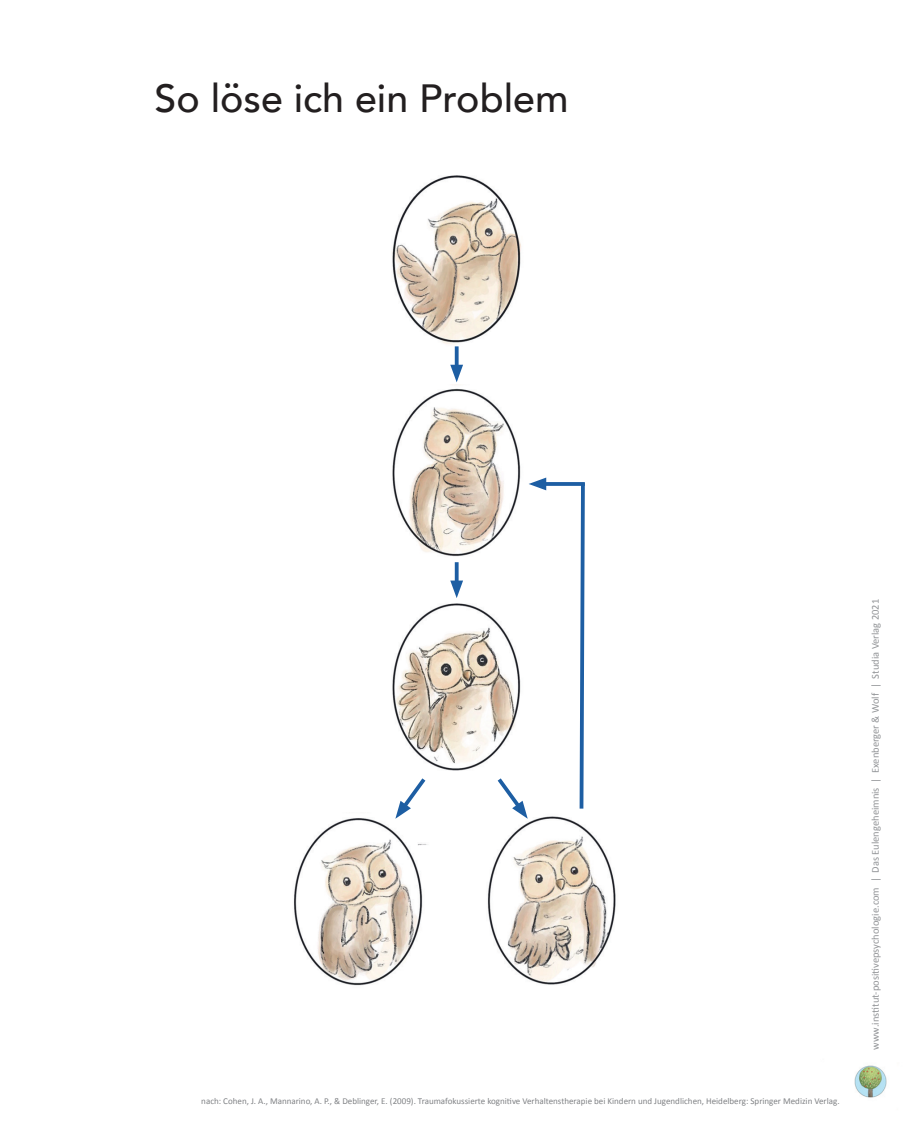
<style>
.page{position:relative;width:910px;height:1127px;background:#fff}
.page>*{position:absolute;margin:0;border:0;box-sizing:border-box;transform-origin:0 0}
.t1{font:500 39.3px "Avenir";color:#231f20}
.t2{font:10.5px "Calibri";color:#929497}
.t3{font:9px "Calibri";color:#808285}
</style>
<div class="page">
<img style="left:854px;top:1065px;width:33px;height:33px">
<img style="left:392px;top:175px;width:129px;height:169px">
<img style="left:392px;top:384px;width:129px;height:173px">
<img style="left:392px;top:603px;width:129px;height:168px">
<img style="left:294px;top:818px;width:133px;height:168px">
<img style="left:487px;top:816px;width:129px;height:169px">
<svg style="left:455px;top:346px;width:4px;height:19px"></svg>
<svg style="left:450px;top:365px;width:13px;height:17px"></svg>
<svg style="left:455px;top:562px;width:4px;height:18px"></svg>
<svg style="left:450px;top:580px;width:13px;height:18px"></svg>
<svg style="left:395px;top:778px;width:32px;height:41px"></svg>
<svg style="left:579px;top:486px;width:6px;height:323px"></svg>
<svg style="left:546px;top:482px;width:39px;height:4px"></svg>
<svg style="left:529px;top:477px;width:17px;height:13px"></svg>
<svg style="left:494px;top:778px;width:34px;height:41px"></svg>
<h1 class="t1" style="left:155px;top:65px;width:415px">So löse ich ein Problem</h1>
<p class="t3" style="left:201px;top:1096px;width:640px">nach: Cohen, J. A., Mannarino, A. P., &amp; Deblinger, E. (2009). Traumafokussierte kognitive Verhaltenstherapie bei Kindern und Jugendlichen, Heidelberg: Springer Medizin Verlag.</p>
<p class="t2" style="left:869px;top:1050px;width:452px;rotate:-90deg">www.institut-positivepsychologie.com | Das Eulengeheimnis | Exenberger &amp; Wolf | Studia Verlag 2021</p>
</div>
